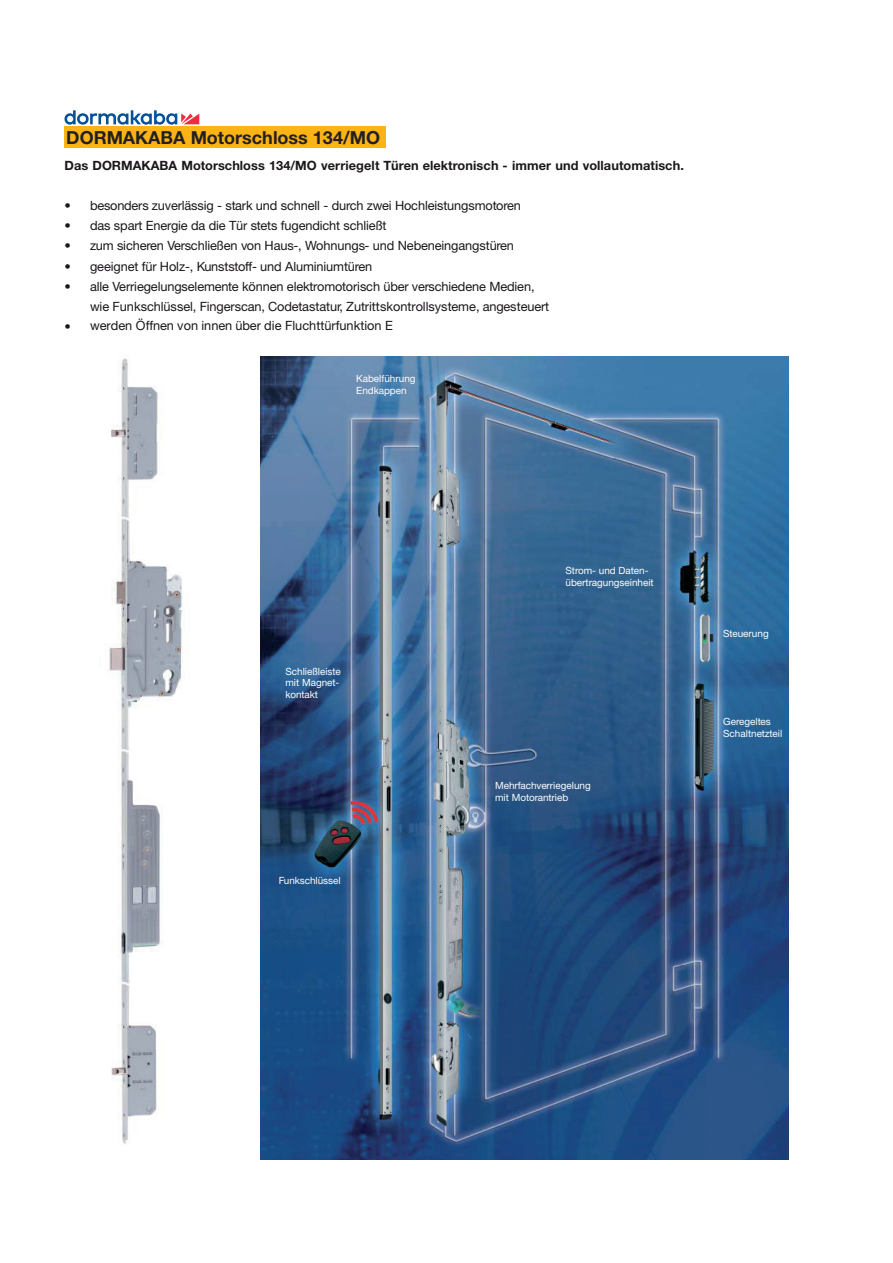
<style>
.page{position:relative;width:893px;height:1263px;background:#fff}
.page>*{position:absolute;margin:0;border:0;box-sizing:border-box;transform-origin:0 0}
.t1{font:700 18px "Helvetica Neue LT Pro";color:#231f20}
.t2{font:12.75px/20px "Helvetica Neue LT Pro";letter-spacing:-.01em;color:#1b171b}
.t3{font:700 12.75px "Helvetica Neue LT Pro";color:#1b171b}
.t4{font:9.9px/11.9px "Helvetica Neue LT Pro";color:#fff}
</style>
<div class="page">
<img style="left:109px;top:358px;width:74px;height:786px">
<img style="left:260px;top:357px;width:528px;height:802px">
<div style="left:65px;top:126px;width:321px;height:22px;background:#fbb316"></div>
<svg style="left:64px;top:110px;width:135px;height:15px"></svg>
<h1 class="t1" style="left:66px;top:126px;width:315px">DORMAKABA Motorschloss 134/MO</h1>
<p class="t3" style="left:64px;top:158px;width:621px">Das DORMAKABA Motorschloss 134/MO verriegelt Türen elektronisch - immer und vollautomatisch.</p>
<p class="t2" style="left:90px;top:196px;width:461px">besonders zuverlässig - stark und schnell - durch zwei Hochleistungsmotoren<br>das spart Energie da die Tür stets fugendicht schließt<br>zum sicheren Verschließen von Haus-, Wohnungs- und Nebeneingangstüren geeignet für Holz-, Kunststoff- und Aluminiumtüren<br>alle Verriegelungselemente können elektromotorisch über verschiedene Medien, wie Funkschlüssel, Fingerscan, Codetastatur, Zutrittskontrollsysteme, angesteuert werden Öffnen von innen über die Fluchttürfunktion E</p>
<p class="t2" style="left:64px;top:195px;width:8px;text-align:justify">• • • • •</p>
<p class="t2" style="left:64px;top:316px;width:8px">•</p>
<p class="t4" style="left:356px;top:372px;width:61px">Kabelführung<br>Endkappen</p>
<p class="t4" style="left:285px;top:665px;width:57px">Schließleiste mit Magnet&shy;kontakt</p>
<p class="t4" style="left:279px;top:874px;width:63px">Funkschlüssel</p>
<p class="t4" style="left:566px;top:565px;width:90px">Strom- und Daten&shy;übertragungseinheit</p>
<p class="t4" style="left:495px;top:779px;width:97px">Mehrfachverriegelung mit Motorantrieb</p>
<p class="t4" style="left:723px;top:627px;width:47px">Steuerung</p>
<p class="t4" style="left:723px;top:715px;width:61px">Geregeltes<br>Schaltnetzteil</p>
</div>
